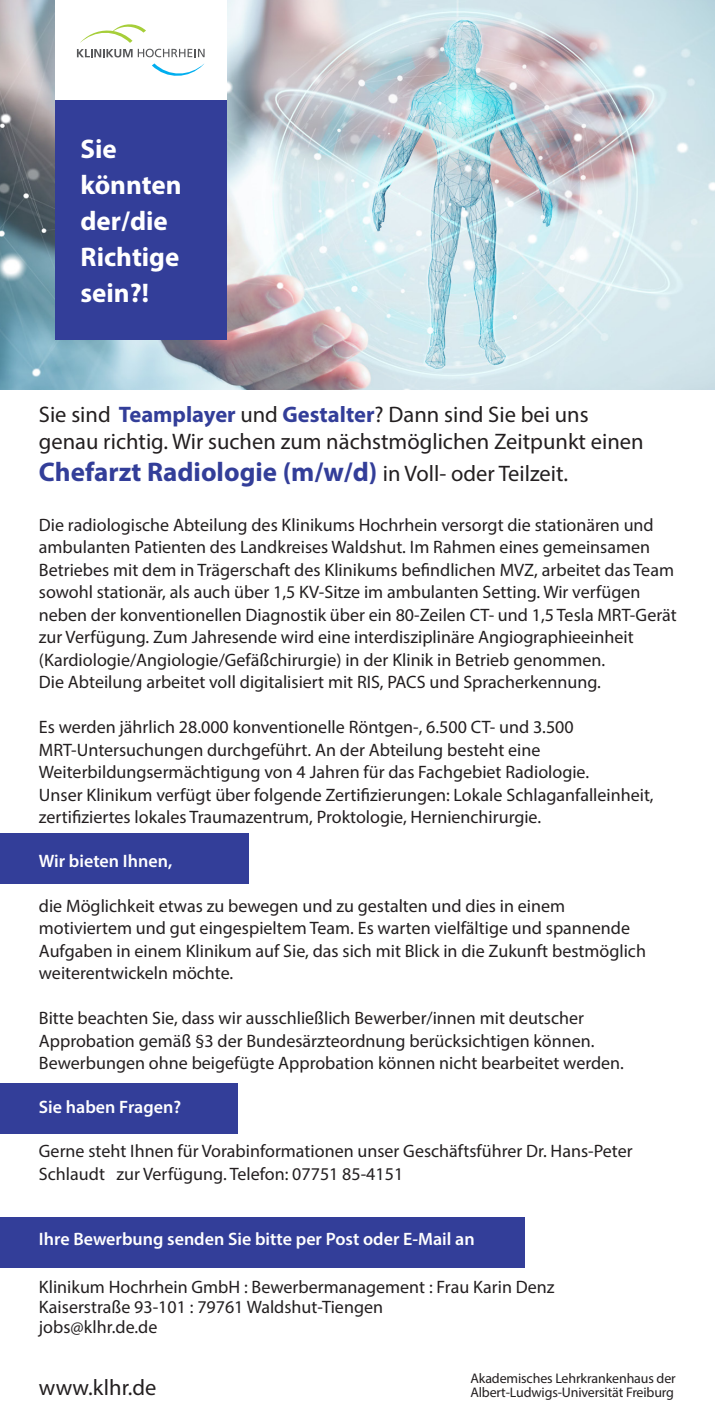
<style>
.page{position:relative;width:715px;height:1416px;background:#fff}
.page>*{position:absolute;margin:0;border:0;box-sizing:border-box;transform-origin:0 0}
.t1{font:700 27px "Myriad Pro";color:#333e99}
.t2{font:700 27px/36px "Myriad Pro";color:#fff}
.t3{font:22.5px "Myriad Pro";color:#231f20}
.t4{font:18px/22.5px "Myriad Pro";color:#231f20}
.t5{font:600 18px "Myriad Pro";color:#fff}
.t6{font:13.95px "Myriad Pro";letter-spacing:-.01em;color:#231f20}
.s1{font-weight:700;color:#333e99}
.s2{font-weight:400;font-size:22.5px;color:#231f20}
</style>
<div class="page">
<img style="left:0;top:0;width:714px;height:389px">
<div style="left:0;top:1217px;width:524px;height:50px;background:#333e99"></div>
<div style="left:0;top:1083px;width:237px;height:51px;background:#333e99"></div>
<div style="left:0;top:834px;width:248px;height:50px;background:#333e99"></div>
<div style="left:55px;top:0;width:171px;height:100px;background:#fff"></div>
<svg style="left:77px;top:49px;width:55px;height:8px"></svg>
<svg style="left:138px;top:49px;width:66px;height:8px"></svg>
<svg style="left:80px;top:24px;width:66px;height:19px"></svg>
<svg style="left:152px;top:63px;width:52px;height:13px"></svg>
<div style="left:55px;top:100px;width:171px;height:240px;background:#333e99"></div>
<p class="t2" style="left:80px;top:130px;width:38px">Sie</p>
<p class="t2" style="left:80px;top:166px;width:103px">könnten der/die<br>Richtige sein?!</p>
<p class="t3" style="left:39px;top:400px;width:551px">Sie sind <span class="s1">Teamplayer</span> und <span class="s1">Gestalter</span>? Dann sind Sie bei uns</p>
<p class="t3" style="left:39px;top:427px;width:606px">genau richtig. Wir suchen zum nächstmöglichen Zeitpunkt einen</p>
<p class="t1" style="left:39px;top:455px;width:530px">Chefarzt Radiologie (m/w/d) <span class="s2">in Voll- oder Teilzeit.</span></p>
<p class="t4" style="left:39px;top:513px;width:639px">Die radiologische Abteilung des Klinikums Hochrhein versorgt die stationären und ambulanten Patienten des Landkreises Waldshut. Im Rahmen eines gemeinsamen Betriebes mit dem in Trägerschaft des Klinikums befindlichen MVZ, arbeitet das Team sowohl stationär, als auch über 1,5 KV-Sitze im ambulanten Setting. Wir verfügen neben der konventionellen Diagnostik über ein 80-Zeilen CT- und 1,5 Tesla MRT-Gerät zur Verfügung. Zum Jahresende wird eine interdisziplinäre Angiographieeinheit (Kardiologie/Angiologie/Gefäßchirurgie) in der Klinik in Betrieb genommen.</p>
<p class="t4" style="left:39px;top:671px;width:563px">Die Abteilung arbeitet voll digitalisiert mit RIS, PACS und Spracherkennung.</p>
<p class="t4" style="left:39px;top:716px;width:551px">Es werden jährlich 28.000 konventionelle Röntgen-, 6.500 CT- und 3.500<br>MRT-Untersuchungen durchgeführt. An der Abteilung besteht eine<br>Weiterbildungsermächtigung von 4 Jahren für das Fachgebiet Radiologie.</p>
<p class="t4" style="left:39px;top:783px;width:616px">Unser Klinikum verfügt über folgende Zertifizierungen: Lokale Schlaganfalleinheit, zertifiziertes lokales Traumazentrum, Proktologie, Hernienchirurgie.</p>
<p class="t5" style="left:39px;top:850px;width:135px">Wir bieten Ihnen,</p>
<p class="t4" style="left:39px;top:894px;width:608px">die Möglichkeit etwas zu bewegen und zu gestalten und dies in einem motiviertem und gut eingespieltem Team. Es warten vielfältige und spannende Aufgaben in einem Klinikum auf Sie, das sich mit Blick in die Zukunft bestmöglich weiterentwickeln möchte.</p>
<p class="t4" style="left:39px;top:1006px;width:546px">Bitte beachten Sie, dass wir ausschließlich Bewerber/innen mit deutscher</p>
<p class="t4" style="left:39px;top:1029px;width:557px">Approbation gemäß §3 der Bundesärzteordnung berücksichtigen können.</p>
<p class="t4" style="left:39px;top:1051px;width:586px">Bewerbungen ohne beigefügte Approbation können nicht bearbeitet werden.</p>
<p class="t5" style="left:39px;top:1096px;width:144px">Sie haben Fragen?</p>
<p class="t4" style="left:39px;top:1140px;width:595px">Gerne steht Ihnen für Vorabinformationen unser Geschäftsführer Dr. Hans-Peter<br>Schlaudt zur Verfügung. Telefon: 07751 85-4151</p>
<p class="t5" style="left:39px;top:1228px;width:437px">Ihre Bewerbung senden Sie bitte per Post oder E-Mail an</p>
<p class="t4" style="left:39px;top:1275px;width:517px">Klinikum Hochrhein GmbH : Bewerbermanagement : Frau Karin Denz</p>
<p class="t4" style="left:39px;top:1295px;width:345px">Kaiserstraße 93-101 : 79761 Waldshut-Tiengen</p>
<p class="t4" style="left:39px;top:1316px;width:120px">jobs@klhr.de.de</p>
<p class="t6" style="left:470px;top:1370px;width:207px">Akademisches Lehrkrankenhaus der</p>
<p class="t3" style="left:39px;top:1374px;width:119px">www.klhr.de</p>
<p class="t6" style="left:470px;top:1383px;width:205px">Albert-Ludwigs-Universität Freiburg</p>
</div>
